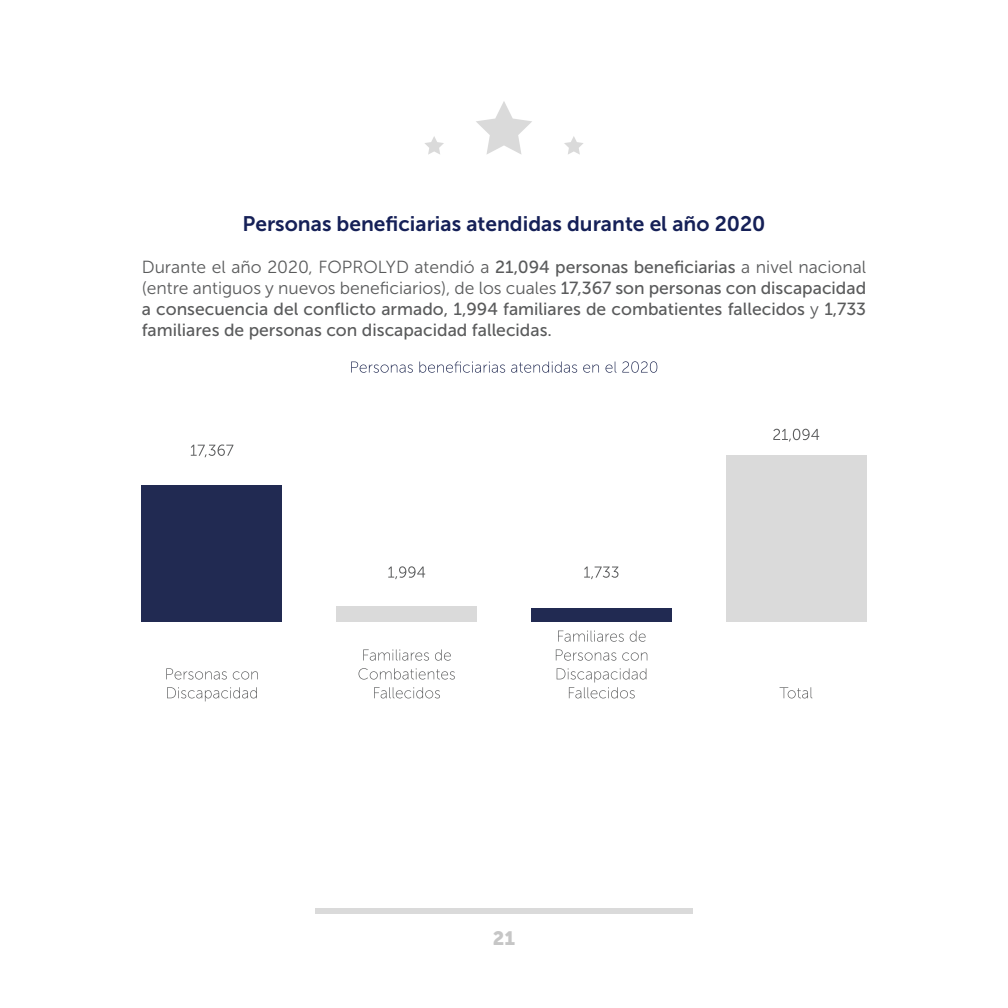
<style>
.page{position:relative;width:1008px;height:1008px;background:#fff}
.page>*{position:absolute;margin:0;border:0;box-sizing:border-box;transform-origin:0 0}
.t1{font:21px "Museo Sans 700";color:#152057}
.t2{font:19.25px "Museo Sans 900";color:#c6c6c6}
.t3{font:17.5px/21px "Museo Sans 300";color:#5a5b5c}
.t4{font:17.5px/21px "Museo Sans 500";color:#5a5b5c}
.s1{font-family:"Museo Sans 500"}
.s2{font-family:"Museo Sans 300"}
</style>
<div class="page">
<svg style="left:476px;top:101px;width:56px;height:53px"></svg>
<svg style="left:564px;top:136px;width:19px;height:19px"></svg>
<svg style="left:425px;top:136px;width:19px;height:19px"></svg>
<div style="left:315px;top:908px;width:378px;height:5px;background:#dadada"></div>
<svg style="left:351px;top:362px;width:62px;height:11px"></svg>
<svg style="left:419px;top:361px;width:86px;height:12px"></svg>
<svg style="left:511px;top:362px;width:66px;height:11px"></svg>
<svg style="left:583px;top:365px;width:16px;height:8px"></svg>
<svg style="left:605px;top:361px;width:52px;height:12px"></svg>
<svg style="left:166px;top:668px;width:61px;height:12px"></svg>
<svg style="left:233px;top:671px;width:25px;height:9px"></svg>
<svg style="left:167px;top:687px;width:90px;height:14px"></svg>
<svg style="left:191px;top:444px;width:42px;height:13px"></svg>
<svg style="left:773px;top:429px;width:46px;height:13px"></svg>
<svg style="left:388px;top:566px;width:37px;height:13px"></svg>
<svg style="left:584px;top:567px;width:34px;height:12px"></svg>
<svg style="left:363px;top:649px;width:66px;height:12px"></svg>
<svg style="left:435px;top:649px;width:16px;height:12px"></svg>
<svg style="left:359px;top:668px;width:96px;height:12px"></svg>
<svg style="left:374px;top:687px;width:66px;height:11px"></svg>
<svg style="left:558px;top:631px;width:66px;height:11px"></svg>
<svg style="left:630px;top:631px;width:16px;height:11px"></svg>
<svg style="left:556px;top:649px;width:60px;height:12px"></svg>
<svg style="left:622px;top:652px;width:25px;height:9px"></svg>
<svg style="left:557px;top:668px;width:89px;height:30px"></svg>
<svg style="left:780px;top:687px;width:32px;height:11px"></svg>
<div style="left:142px;top:485px;width:140px;height:137px;background:#212a52"></div>
<div style="left:337px;top:606px;width:140px;height:16px;background:#dadada"></div>
<div style="left:531px;top:608px;width:140px;height:14px;background:#212a52"></div>
<div style="left:726px;top:456px;width:140px;height:166px;background:#dadada"></div>
<p class="t1" style="left:243px;top:212px;width:524px">Personas beneficiarias atendidas durante el año 2020</p>
<p class="t3" style="left:142px;top:257px;width:726px">Durante el año 2020, FOPROLYD atendió a <span class="s1">21,094 personas beneficiarias</span> a nivel nacional (entre antiguos y nuevos beneficiarios), de los cuales <span class="s1">17,367 son personas con discapacidad</span></p>
<p class="t4" style="left:142px;top:299px;width:726px">a consecuencia del conflicto armado, 1,994 familiares de combatientes fallecidos <span class="s2">y</span> 1,733 familiares de personas con discapacidad fallecidas.</p>
<p class="t2" style="left:493px;top:927px;width:24px">21</p>
</div>
